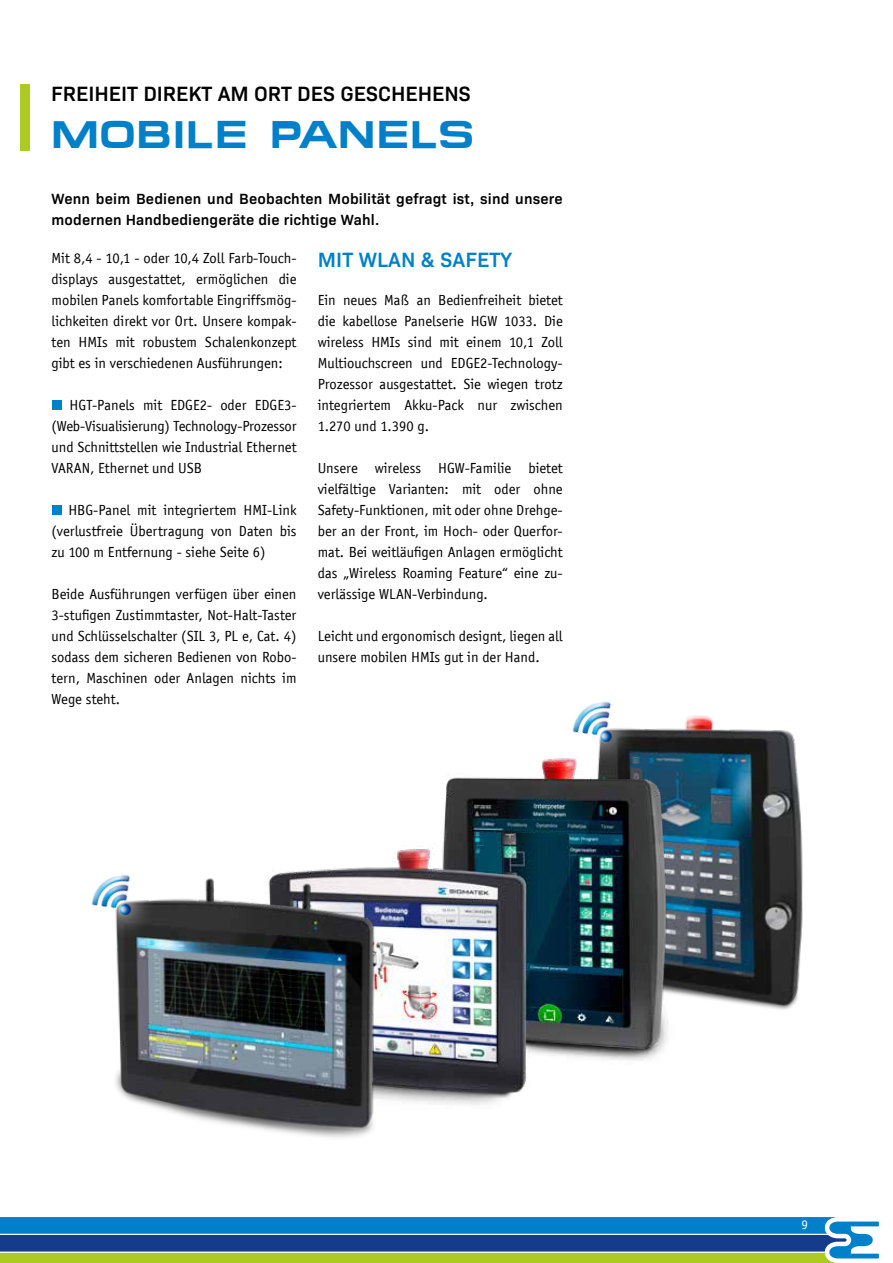
<style>
.page{position:relative;width:893px;height:1263px;background:#fff}
.page>*{position:absolute;margin:0;border:0;box-sizing:border-box;transform-origin:0 0}
.t1{font:700 39px "Micro Extend FLF";letter-spacing:.03em;color:#0080c9}
.t2{font:600 21px "Bio Sans";color:#000}
.t3{font:600 21px "Bio Sans";letter-spacing:.005em;color:#0080c9}
.t4{font:15px/21px "Officina Sans EF";color:#000;text-align:justify}
.t5{font:600 15px/21px "Bio Sans";letter-spacing:.01em;color:#000}
.t6{font:13.5px "Officina Sans EF";color:#fff}
</style>
<div class="page">
<img style="left:726px;top:729px;width:77px;height:281px">
<img style="left:396px;top:715px;width:330px;height:390px">
<img style="left:532px;top:702px;width:134px;height:88px">
<img style="left:115px;top:867px;width:281px;height:271px">
<img style="left:91px;top:867px;width:94px;height:96px">
<svg style="left:0;top:1217px;width:879px;height:46px;background:#3f8295"></svg>
<div style="left:20px;top:84px;width:10px;height:67px;background:#adca24"></div>
<div style="left:52px;top:400px;width:9px;height:10px;background:#0080c9"></div>
<div style="left:52px;top:505px;width:9px;height:9px;background:#0080c9"></div>
<h2 class="t2" style="left:51px;top:78px;width:421px">FREIHEIT DIREKT AM ORT DES GESCHEHENS</h2>
<h1 class="t1" style="left:51px;top:112px;width:424px">MOBILE PANELS</h1>
<p class="t5" style="left:52px;top:187px;width:513px">Wenn beim Bedienen und Beobachten Mobilität gefragt ist, sind unsere modernen Handbediengeräte die richtige Wahl.</p>
<p class="t4" style="left:52px;top:247px;width:246px">Mit 8,4 - 10,1 - oder 10,4 Zoll Farb-Touch&shy;displays ausgestattet, ermöglichen die mobilen Panels komfortable Eingriffsmög&shy;lichkeiten direkt vor Ort. Unsere kompak&shy;ten HMIs mit robustem Schalenkonzept gibt es in verschiedenen Ausführungen:</p>
<p class="t4" style="left:52px;top:394px;width:246px;text-indent:18px">HGT-Panels mit EDGE2- oder EDGE3- (Web-Visualisierung) Technology-Prozessor und Schnittstellen wie Industrial Ethernet VARAN, Ethernet und USB</p>
<p class="t4" style="left:52px;top:499px;width:246px;text-indent:17px">HBG-Panel mit integriertem HMI-Link (verlustfreie Übertragung von Daten bis zu 100 m Entfernung - siehe Seite 6)</p>
<p class="t4" style="left:52px;top:583px;width:246px">Beide Ausführungen verfügen über einen 3-stufigen Zustimmtaster, Not-Halt-Taster und Schlüsselschalter (SIL 3, PL e, Cat. 4) sodass dem sicheren Bedienen von Robo&shy;tern, Maschinen oder Anlagen nichts im Wege steht.</p>
<h2 class="t3" style="left:318px;top:244px;width:196px">MIT WLAN &amp; SAFETY</h2>
<p class="t4" style="left:318px;top:289px;width:246px">Ein neues Maß an Bedienfreiheit bietet die kabellose Panelserie HGW 1033. Die wireless HMIs sind mit einem 10,1 Zoll Multiouchscreen und EDGE2-Technology-Prozessor ausgestattet. Sie wiegen trotz integriertem Akku-Pack nur zwischen 1.270 und 1.390 g.</p>
<p class="t4" style="left:318px;top:457px;width:246px">Unsere wireless HGW-Familie bietet vielfältige Varianten: mit oder ohne Safety-Funktionen, mit oder ohne Drehge&shy;ber an der Front, im Hoch- oder Querfor&shy;mat. Bei weitläufigen Anlagen ermöglicht das „Wireless Roaming Feature“ eine zu&shy;verlässige WLAN-Verbindung.</p>
<p class="t4" style="left:318px;top:625px;width:246px">Leicht und ergonomisch designt, liegen all unsere mobilen HMIs gut in der Hand.</p>
<p class="t6" style="left:801px;top:1217px;width:8px">9</p>
</div>
